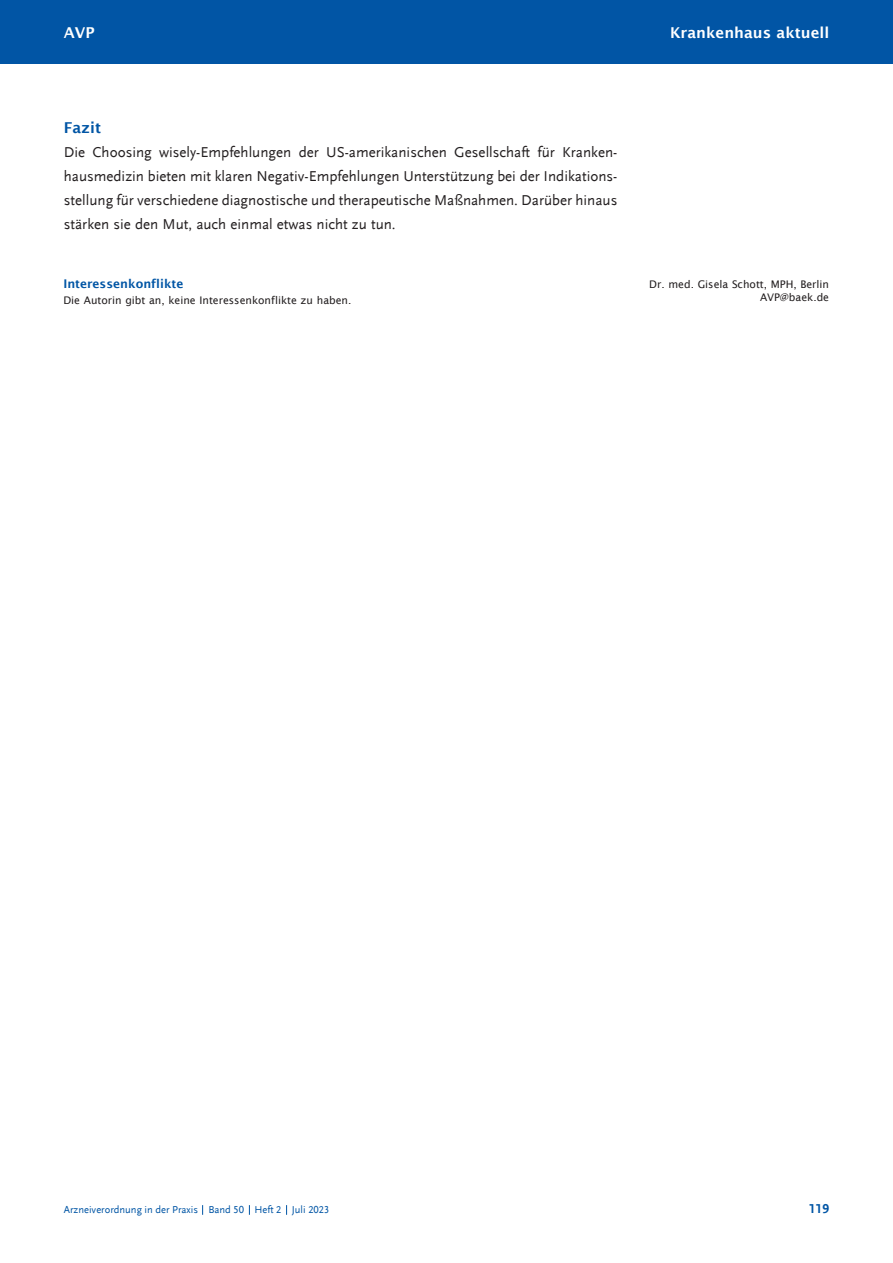
<style>
.page{position:relative;width:893px;height:1263px;background:#fff}
.page>*{position:absolute;margin:0;border:0;box-sizing:border-box;transform-origin:0 0}
.t1{font:15px/24px "Scala Sans LF";color:#231f20;text-align:justify}
.t2{font:600 15px "Lucida Sans";color:#fff}
.t3{font:600 15px "Lucida Sans";color:#0155a5}
.t4{font:700 13.5px "Scala Sans LF";color:#0155a5}
.t5{font:600 12px "Lucida Sans";color:#0155a5}
.t6{font:10.5px/12.6px "Lucida Sans";color:#231f20;text-align:right}
.t7{font:10.5px "Scala Sans LF";color:#0155a5}
</style>
<div class="page">
<div style="left:0;top:0;width:893px;height:64px;background:#0155a5"></div>
<p class="t2" style="left:64px;top:24px;width:32px">AVP</p>
<p class="t2" style="left:670px;top:24px;width:161px">Krankenhaus aktuell</p>
<p class="t3" style="left:64px;top:119px;width:39px">Fazit</p>
<p class="t1" style="left:64px;top:140px;width:555px">Die Choosing wisely-Empfehlungen der US-amerikanischen Gesellschaft für Kranken&shy;hausmedizin bieten mit klaren Negativ-Empfehlungen Unterstützung bei der Indikations&shy;stellung für verschiedene diagnostische und therapeutische Maßnahmen. Darüber hinaus stärken sie den Mut, auch einmal etwas nicht zu tun.</p>
<p class="t5" style="left:63px;top:277px;width:122px">Interessenkonflikte</p>
<p class="t6" style="left:63px;top:294px;width:290px">Die Autorin gibt an, keine Interessenkonflikte zu haben.</p>
<p class="t6" style="left:649px;top:278px;width:181px">Dr. med. Gisela Schott, MPH, Berlin<br>AVP@baek.de</p>
<p class="t7" style="left:64px;top:1204px;width:267px">Arzneiverordnung in der Praxis Band 50 Heft 2 Juli 2023</p>
<p class="t4" style="left:809px;top:1201px;width:22px">119</p>
</div>
